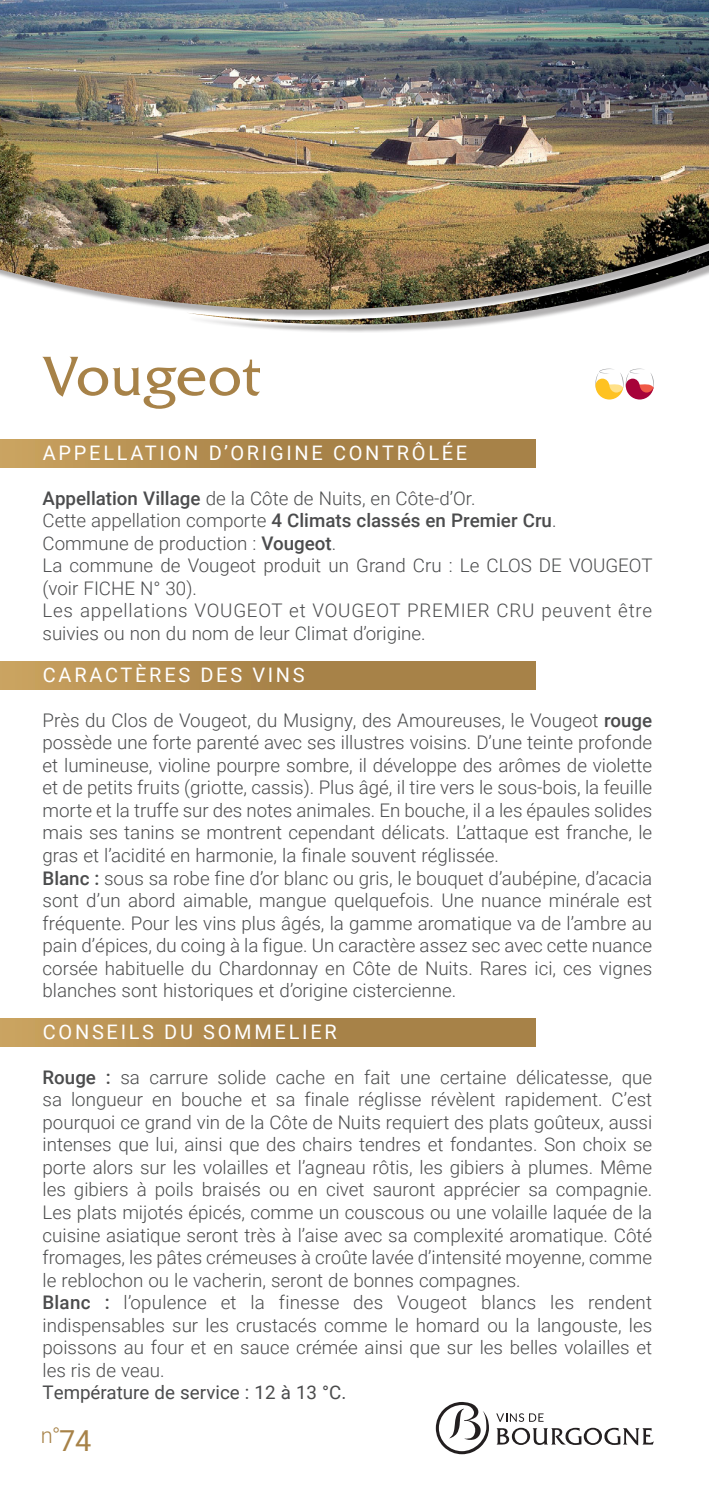
<style>
.page{position:relative;width:709px;height:1489px;background:#fff}
.page>*{position:absolute;margin:0;border:0;box-sizing:border-box;transform-origin:0 0}
.t1{font:55px "Friz Quadrata Pro";letter-spacing:-.005em;color:#a78248}
.t2{font:29px "Roboto";color:#a78248}
.t3{font:300 22px "Roboto";color:#a78248}
.Texte_courant_normal{font:20px "Roboto";letter-spacing:.135em;color:#fff}
.Texte_courant_normal-2{font:300 18.75px/22.5px "Roboto";color:#4b4c4d;text-align:justify}
.Texte_courant_normal-3{font:300 18.75px/22.5px "Roboto";letter-spacing:.04em;color:#4b4c4d}
.Texte_courant_normal-4{font:500 18.75px "Roboto";color:#4b4c4d}
.Texte_courant_normal-5{font:18.75px "Roboto";color:#4b4c4d}
.s1{font-weight:500}
.s2{font-weight:300}
</style>
<div class="page">
<img style="left:0;top:0;width:709px;height:332px">
<div style="left:0;top:661px;width:535px;height:28px;background:linear-gradient(to right,#c39c5b,#9e7a42)"></div>
<div style="left:0;top:439px;width:535px;height:29px;background:linear-gradient(to right,#c39c5b,#9e7a42)"></div>
<div style="left:0;top:1018px;width:535px;height:28px;background:linear-gradient(to right,#c39c5b,#9e7a42)"></div>
<svg style="left:595px;top:368px;width:59px;height:31px"></svg>
<svg style="left:496px;top:1413px;width:47px;height:8px"></svg>
<svg style="left:496px;top:1427px;width:158px;height:18px"></svg>
<svg style="left:436px;top:1402px;width:53px;height:51px"></svg>
<p class="t1" style="left:43px;top:342px;width:219px">Vougeot</p>
<p class="Texte_courant_normal" style="left:43px;top:439px;width:426px">APPELLATION D’ORIGINE CONTRÔLÉE</p>
<p class="Texte_courant_normal-2" style="left:43px;top:486px;width:434px"><span class="s1">Appellation Village</span> de la Côte de Nuits, en Côte-d’Or.</p>
<p class="Texte_courant_normal-4" style="left:43px;top:507px;width:515px"><span class="s2">Cette appellation comporte</span> 4 Climats classés en Premier Cru<span class="s2">.</span></p>
<p class="Texte_courant_normal-2" style="left:43px;top:531px;width:295px">Commune de production : <span class="s1">Vougeot</span>.</p>
<p class="Texte_courant_normal-2" style="left:43px;top:553px;width:611px">La commune de Vougeot produit un Grand Cru : Le CLOS DE VOUGEOT (voir FICHE N° 30).</p>
<p class="Texte_courant_normal-3" style="left:43px;top:598px;width:611px">Les appellations VOUGEOT et VOUGEOT PREMIER CRU peuvent être suivies ou non du nom de leur Climat d’origine.</p>
<p class="Texte_courant_normal" style="left:43px;top:661px;width:263px">CARACTÈRES DES VINS</p>
<p class="Texte_courant_normal-2" style="left:43px;top:708px;width:611px">Près du Clos de Vougeot, du Musigny, des Amoureuses, le Vougeot <span class="s1">rouge </span>possède une forte parenté avec ses illustres voisins. D’une teinte profonde et lumineuse, violine pourpre sombre, il développe des arômes de violette et de petits fruits (griotte, cassis). Plus âgé, il tire vers le sous-bois, la feuille morte et la truffe sur des notes animales. En bouche, il a les épaules solides mais ses tanins se montrent cependant délicats. L’attaque est franche, le gras et l’acidité en harmonie, la finale souvent réglissée.</p>
<p class="Texte_courant_normal-2" style="left:43px;top:865px;width:611px"><span class="s1">Blanc :</span> sous sa robe fine d’or blanc ou gris, le bouquet d’aubépine, d’acacia sont d’un abord aimable, mangue quelquefois. Une nuance minérale est fréquente. Pour les vins plus âgés, la gamme aromatique va de l’ambre au pain d’épices, du coing à la figue. Un caractère assez sec avec cette nuance corsée habituelle du Chardonnay en Côte de Nuits. Rares ici, ces vignes blanches sont historiques et d’origine cistercienne.</p>
<p class="Texte_courant_normal" style="left:43px;top:1018px;width:295px">CONSEILS DU SOMMELIER</p>
<p class="Texte_courant_normal-2" style="left:43px;top:1065px;width:611px"><span class="s1">Rouge :</span> sa carrure solide cache en fait une certaine délicatesse, que sa longueur en bouche et sa finale réglisse révèlent rapidement. C’est pourquoi ce grand vin de la Côte de Nuits requiert des plats goûteux, aussi intenses que lui, ainsi que des chairs tendres et fondantes. Son choix se porte alors sur les volailles et l’agneau rôtis, les gibiers à plumes. Même les gibiers à poils braisés ou en civet sauront apprécier sa compagnie.<br>Les plats mijotés épicés, comme un couscous ou une volaille laquée de la cuisine asiatique seront très à l’aise avec sa complexité aromatique. Côté fromages, les pâtes crémeuses à croûte lavée d’intensité moyenne, comme le reblochon ou le vacherin, seront de bonnes compagnes.</p>
<p class="Texte_courant_normal-2" style="left:43px;top:1290px;width:611px"><span class="s1">Blanc :</span> l’opulence et la finesse des Vougeot blancs les rendent indispensables sur les crustacés comme le homard ou la langouste, les poissons au four et en sauce crémée ainsi que sur les belles volailles et les ris de veau.</p>
<p class="Texte_courant_normal-5" style="left:43px;top:1379px;width:305px">Température de service : 12 à 13 °C.</p>
<p class="t3" style="left:41px;top:1419px;width:21px">n°</p>
<p class="t2" style="left:59px;top:1419px;width:34px">74</p>
</div>
